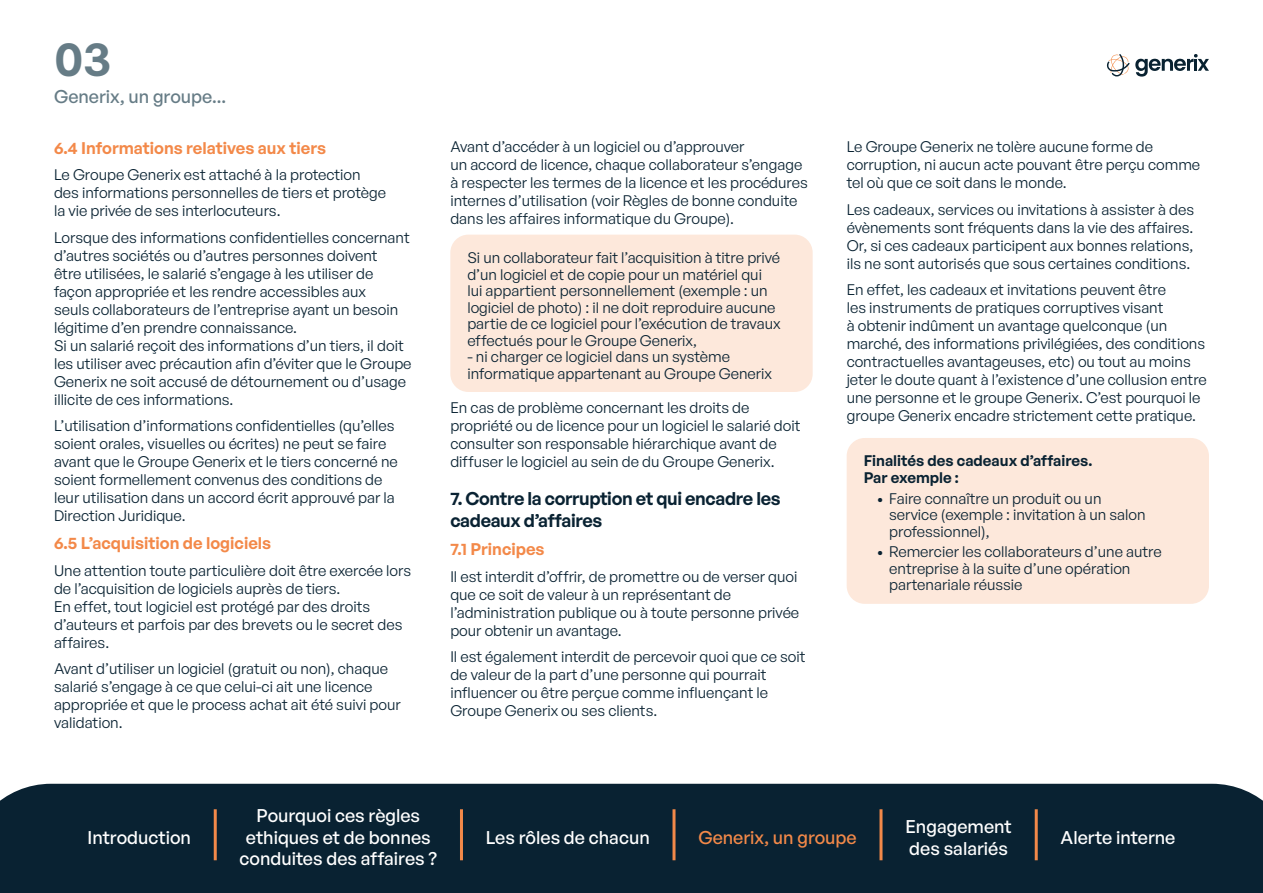
<style>
.page{position:relative;width:1263px;height:893px;background:#fff}
.page>*{position:absolute;margin:0;border:0;box-sizing:border-box;transform-origin:0 0}
.t1{font:600 48px "General Sans";color:#667c86}
.t2{font:500 18px/21.6px "General Sans";color:#fff;text-align:center}
.t3{font:600 18px/21.6px "General Sans";letter-spacing:-.02em;color:#092232}
.t4{font:500 18px "General Sans";color:#667c86}
.t5{font:500 18px "General Sans";color:#f38949}
.t6{font:600 16.5px "General Sans";color:#f38949}
.t7{font:15px/18px "General Sans";color:#092232}
.t8{font:600 15px/16.5px "General Sans";color:#092232}
</style>
<div class="page">
<svg style="left:1106px;top:54px;width:103px;height:23px"></svg>
<div style="left:450px;top:235px;width:363px;height:157px;background:#fde8db;border-radius:18px"></div>
<div style="left:847px;top:438px;width:362px;height:166px;background:#fde8db;border-radius:18px"></div>
<div style="left:0;top:784px;width:1263px;height:109px;background:#092232"></div>
<hr style="left:460px;top:809px;width:3px;height:51px;background:#f38949">
<hr style="left:672px;top:809px;width:3px;height:51px;background:#f38949">
<hr style="left:214px;top:809px;width:3px;height:51px;background:#f38949">
<hr style="left:879px;top:809px;width:3px;height:51px;background:#f38949">
<hr style="left:1035px;top:809px;width:3px;height:51px;background:#f38949">
<h1 class="t1" style="left:54px;top:28px;width:59px">03</h1>
<p class="t4" style="left:54px;top:85px;width:174px">Generix, un groupe...</p>
<p class="t6" style="left:54px;top:137px;width:274px">6.4 Informations relatives aux tiers</p>
<p class="t7" style="left:54px;top:165px;width:334px">Le Groupe Generix est attaché à la protection des informations personnelles de tiers et protège la vie privée de ses interlocuteurs.</p>
<p class="t7" style="left:54px;top:228px;width:359px">Lorsque des informations confidentielles concernant d’autres sociétés ou d’autres personnes doivent<br>être utilisées, le salarié s’engage à les utiliser de façon appropriée et les rendre accessibles aux<br>seuls collaborateurs de l’entreprise ayant un besoin légitime d’en prendre connaissance.<br>Si un salarié reçoit des informations d’un tiers, il doit les utiliser avec précaution afin d’éviter que le Groupe Generix ne soit accusé de détournement ou d’usage illicite de ces informations.</p>
<p class="t7" style="left:54px;top:416px;width:345px">L’utilisation d’informations confidentielles (qu’elles soient orales, visuelles ou écrites) ne peut se faire avant que le Groupe Generix et le tiers concerné ne soient formellement convenus des conditions de leur utilisation dans un accord écrit approuvé par la Direction Juridique.</p>
<p class="t6" style="left:54px;top:533px;width:219px">6.5 L’acquisition de logiciels</p>
<p class="t7" style="left:54px;top:561px;width:359px">Une attention toute particulière doit être exercée lors de l’acquisition de logiciels auprès de tiers.<br>En effet, tout logiciel est protégé par des droits d’auteurs et parfois par des brevets ou le secret des affaires.</p>
<p class="t7" style="left:54px;top:660px;width:348px">Avant d’utiliser un logiciel (gratuit ou non), chaque salarié s’engage à ce que celui-ci ait une licence appropriée et que le process achat ait été suivi pour validation.</p>
<p class="t7" style="left:450px;top:137px;width:359px">Avant d’accéder à un logiciel ou d’approuver<br>un accord de licence, chaque collaborateur s’engage à respecter les termes de la licence et les procédures internes d’utilisation (voir Règles de bonne conduite dans les affaires informatique du Groupe).</p>
<p class="t7" style="left:467px;top:249px;width:315px;line-height:16.5px">Si un collaborateur fait l’acquisition à titre privé d’un logiciel et de copie pour un matériel qui lui appartient personnellement (exemple : un logiciel de photo) : il ne doit reproduire aucune partie de ce logiciel pour l’exécution de travaux effectués pour le Groupe Generix,</p>
<p class="t7" style="left:467px;top:348px;width:306px;line-height:16.5px">- ni charger ce logiciel dans un système informatique appartenant au Groupe Generix</p>
<p class="t7" style="left:450px;top:398px;width:352px">En cas de problème concernant les droits de propriété ou de licence pour un logiciel le salarié doit consulter son responsable hiérarchique avant de diffuser le logiciel au sein de du Groupe Generix.</p>
<p class="t3" style="left:450px;top:487px;width:332px">7. Contre la corruption et qui encadre les cadeaux d’affaires</p>
<p class="t6" style="left:450px;top:539px;width:96px">7.1 Principes</p>
<p class="t7" style="left:450px;top:567px;width:350px">Il est interdit d’offrir, de promettre ou de verser quoi que ce soit de valeur à un représentant de l’administration publique ou à toute personne privée pour obtenir un avantage.</p>
<p class="t7" style="left:450px;top:647px;width:357px">Il est également interdit de percevoir quoi que ce soit de valeur de la part d’une personne qui pourrait influencer ou être perçue comme influençant le Groupe Generix ou ses clients.</p>
<p class="t7" style="left:847px;top:137px;width:355px">Le Groupe Generix ne tolère aucune forme de corruption, ni aucun acte pouvant être perçu comme tel où que ce soit dans le monde.</p>
<p class="t7" style="left:847px;top:200px;width:349px;text-align:justify">Les cadeaux, services ou invitations à assister à des évènements sont fréquents dans la vie des affaires.<br>Or, si ces cadeaux participent aux bonnes relations, ils ne sont autorisés que sous certaines conditions.</p>
<p class="t7" style="left:847px;top:280px;width:362px">En effet, les cadeaux et invitations peuvent être<br>les instruments de pratiques corruptives visant<br>à obtenir indûment un avantage quelconque (un marché, des informations privilégiées, des conditions contractuelles avantageuses, etc) ou tout au moins jeter le doute quant à l’existence d’une collusion entre une personne et le groupe Generix. C’est pourquoi le groupe Generix encadre strictement cette pratique.</p>
<p class="t8" style="left:864px;top:452px;width:230px">Finalités des cadeaux d’affaires.<br>Par exemple :</p>
<p class="t7" style="left:889px;top:490px;width:258px;line-height:16.5px;text-indent:-13px">• Faire connaître un produit ou un service (exemple : invitation à un salon professionnel),</p>
<p class="t7" style="left:889px;top:543px;width:274px;line-height:16.5px;text-indent:-13px">• Remercier les collaborateurs d’une autre entreprise à la suite d’une opération partenariale réussie</p>
<p class="t2" style="left:88px;top:826px;width:105px">Introduction</p>
<p class="t2" style="left:240px;top:804px;width:199px">Pourquoi ces règles ethiques et de bonnes conduites des affaires ?</p>
<p class="t2" style="left:486px;top:826px;width:165px">Les rôles de chacun</p>
<p class="t2" style="left:905px;top:815px;width:108px;text-align:left">Engagement des salariés</p>
<p class="t5" style="left:698px;top:826px;width:160px">Generix, un groupe</p>
<p class="t2" style="left:1060px;top:826px;width:116px">Alerte interne</p>
</div>
